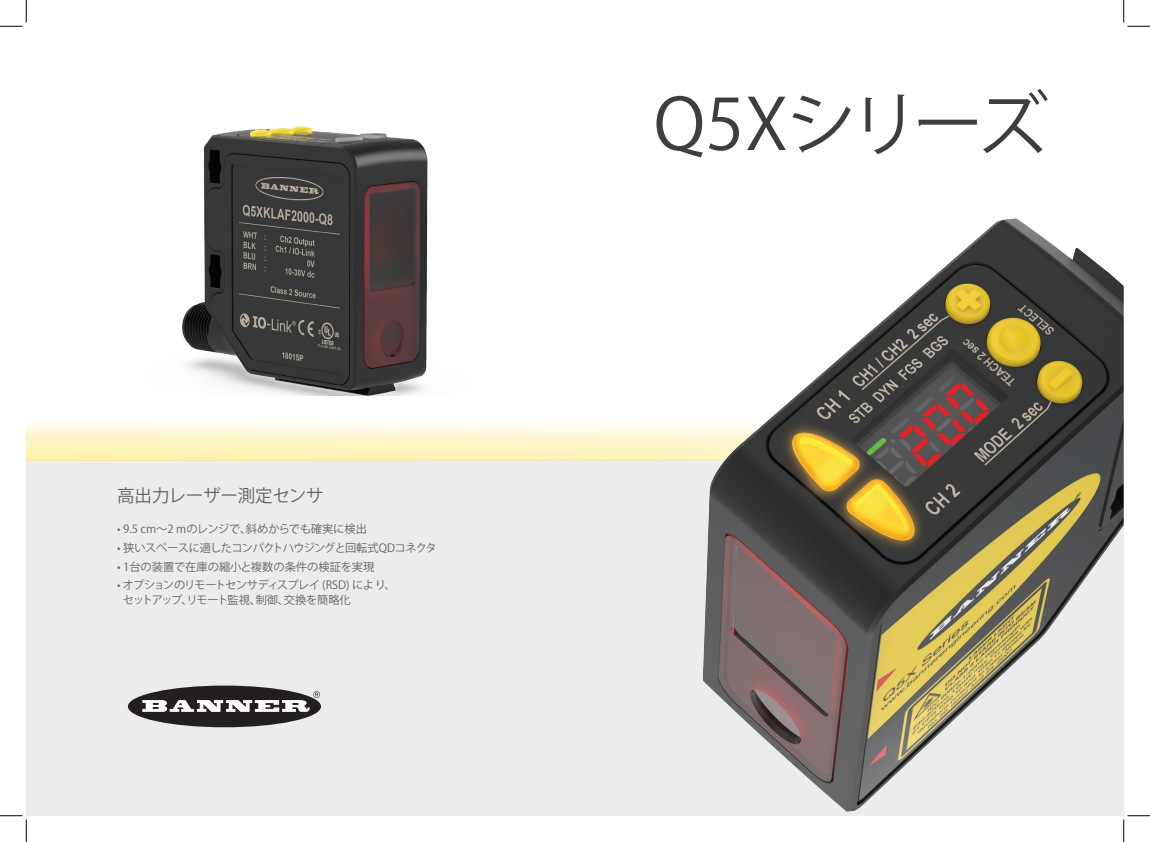
<style>
.page{position:relative;width:1150px;height:842px;background:#fff}
.page>*{position:absolute;margin:0;border:0;box-sizing:border-box;transform-origin:0 0}
.t1{font:70px "Koz Go Pro";letter-spacing:-.045em;color:#3e3e3f}
.t2{font:17.5px "Koz Go Pro";letter-spacing:-.01em;color:#636366}
.t3{font:11.25px/15px "Koz Go Pro";letter-spacing:-.07em;color:#636366}
.t4{font:11.25px "Koz Go Pro";letter-spacing:-.05em;color:#636366}
.t5{font:11.25px "Koz Go Pro";letter-spacing:-.02em;color:#636366}
.t6{font:11.25px "Koz Go Pro";color:#636366}
</style>
<div class="page">
<div style="left:26px;top:460px;width:1098px;height:355px;background:#ececee"></div>
<div style="left:128px;top:685px;width:193px;height:42px;background:#231f20;border-radius:50%"></div>
<svg style="left:142px;top:691px;width:178px;height:21px"></svg>
<img style="left:26px;top:422px;width:598px;height:39px">
<img style="left:182px;top:126px;width:246px;height:270px">
<img style="left:624px;top:218px;width:500px;height:594px">
<svg style="left:0;top:0;width:27px;height:27px"></svg>
<svg style="left:0;top:815px;width:27px;height:27px"></svg>
<svg style="left:1123px;top:0;width:27px;height:27px"></svg>
<svg style="left:1123px;top:815px;width:27px;height:27px"></svg>
<h2 class="t2" style="left:117px;top:484px;width:208px">高出力レーザー測定センサ</h2>
<p class="t5" style="left:117px;top:522px;width:251px">• 9.5 cm～2 mのレンジで、斜めからでも確実に検出</p>
<p class="t4" style="left:117px;top:540px;width:321px">• 狭いスペースに適したコンパクトハウジングと回転式QDコネクタ</p>
<p class="t6" style="left:117px;top:559px;width:259px">• 1台の装置で在庫の縮小と複数の条件の検証を実現</p>
<p class="t3" style="left:123px;top:578px;width:274px;text-indent:-6px">• オプションのリモートセンサディスプレイ (RSD) によ り、セットアップ、リモート監視、制御、交換を簡略化</p>
<h1 class="t1" style="left:654px;top:79px;width:396px">Q5Xシリーズ</h1>
</div>
